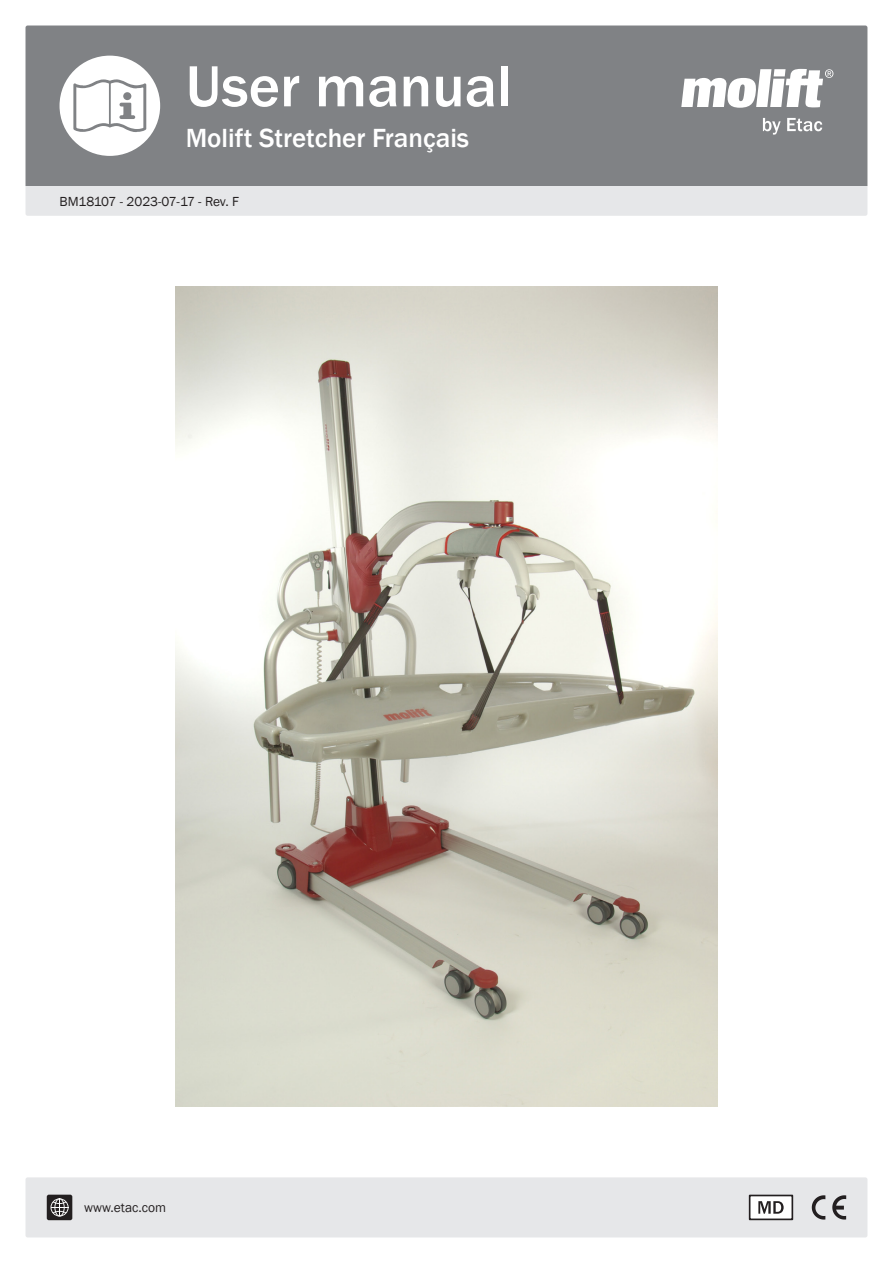
<style>
.page{position:relative;width:893px;height:1263px;background:#fff}
.page>*{position:absolute;margin:0;border:0;box-sizing:border-box;transform-origin:0 0}
.User_manual_-_Header__1{font:500 60px "Franklin Gothic";color:#fff}
.Product_name_-_Sub_header__1{font:500 27px "Franklin Gothic";color:#fff}
.t1{font:13.5px "Franklin Gothic";color:#231f20}
</style>
<div class="page">
<div style="left:26px;top:1177px;width:841px;height:60px;background:#e6e7e9;border-radius:2px"></div>
<div style="left:749px;top:1195px;width:43px;height:24px;background:#fff;border-radius:2px"></div>
<svg style="left:812px;top:1195px;width:13px;height:24px"></svg>
<svg style="left:832px;top:1195px;width:14px;height:24px"></svg>
<div style="left:749px;top:1195px;width:44px;height:25px;border:2px solid #231f20"></div>
<svg style="left:758px;top:1201px;width:26px;height:13px"></svg>
<div style="left:47px;top:1195px;width:25px;height:25px;background:#231f20;border-radius:2px"></div>
<svg style="left:51px;top:1198px;width:18px;height:18px"></svg>
<div style="left:26px;top:26px;width:841px;height:160px;background:#808285"></div>
<div style="left:26px;top:186px;width:841px;height:30px;background:#e6e7e9"></div>
<div style="left:60px;top:56px;width:100px;height:100px;background:#fff;border-radius:50%"></div>
<svg style="left:73px;top:79px;width:73px;height:53px"></svg>
<div style="left:123px;top:92px;width:8px;height:8px;background:#808285;border-radius:50%"></div>
<hr style="left:109px;top:81px;width:2px;height:46px;background:#808285">
<img style="left:176px;top:287px;width:541px;height:819px">
<svg style="left:681px;top:69px;width:152px;height:39px"></svg>
<svg style="left:763px;top:118px;width:18px;height:17px"></svg>
<svg style="left:787px;top:118px;width:35px;height:13px"></svg>
<p class="User_manual_-_Header__1" style="left:186px;top:49px;width:328px">User manual</p>
<p class="Product_name_-_Sub_header__1" style="left:186px;top:122px;width:285px">Molift Stretcher Français</p>
<p class="t1" style="left:60px;top:193px;width:181px">BM18107 - 2023-07-17 - Rev. F</p>
<p class="t1" style="left:84px;top:1199px;width:84px">www.etac.com</p>
</div>
